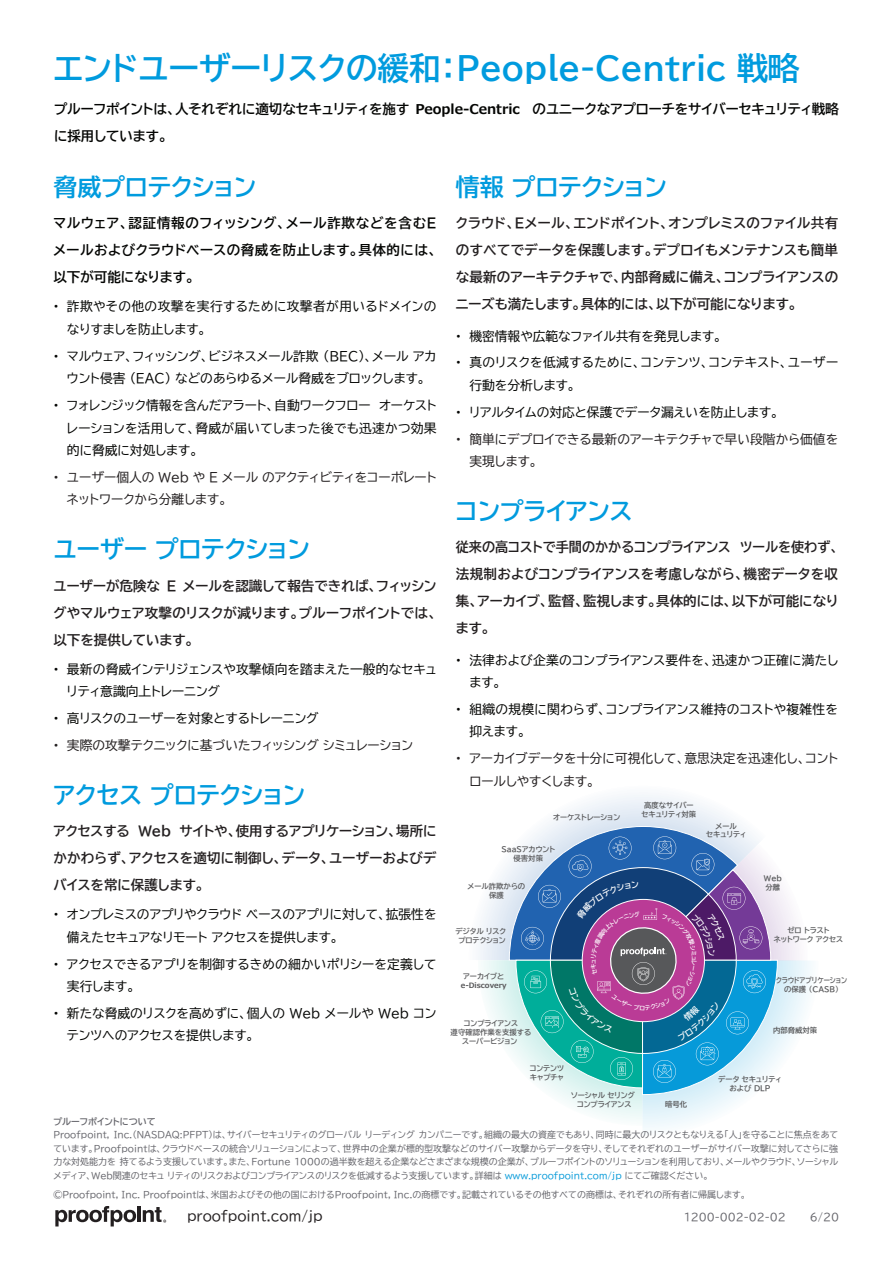
<style>
.page{position:relative;width:893px;height:1263px;background:#fff}
.page>*{position:absolute;margin:0;border:0;box-sizing:border-box;transform-origin:0 0}
.t1{font:31.5px "BIZ UDP Gothic Bold";color:#009bde}
.t2{font:24px "BIZ UDP Gothic Bold";color:#009bde}
.t3{font:13.5px/27px "BIZ UDP Gothic Bold";letter-spacing:.01em;color:#231f20;text-align:justify}
.t4{font:13.5px/27px "BIZ UDP Gothic Bold";color:#040503;text-align:justify}
.t5{font:13.5px "BIZ UDP Gothic";color:#231f20}
.t6{font:12.75px/22.5px "BIZ UDP Gothic";color:#040503}
.t7{font:12.75px/22.5px "BIZ UDP Gothic";color:#231f20}
.t8{font:12.75px/22.5px "BIZ UDP Gothic";letter-spacing:.03em;color:#040503}
.t9{font:12.75px/22.5px "BIZ UDP Gothic";letter-spacing:.025em;color:#040503}
.t10{font:10.5px "BIZ UDP Gothic";color:#65656b}
.t11{font:9px/13.5px "BIZ UDP Gothic";color:#65656b;text-align:justify}
.t12{font:9px "BIZ UDP Gothic Bold";color:#65656b}
.t13{font:7.35px/8.9px "BIZ UDP Gothic Bold";color:#59595b;text-align:center}
.t14{font:7.35px/8.9px "BIZ UDP Gothic Bold";color:#57585a;text-align:center}
.t15{font:7.35px/8.9px "BIZ UDP Gothic Bold";color:#58595b}
.t16{font:7.35px/8.9px "BIZ UDP Gothic Bold";color:#59595b;text-align:center;scale:.88 1}
.t17{font:700 7.35px "Meiryo";color:#59595b}
.s1{font-family:"Meiryo";font-weight:700}
.s2{color:#069ad9}
</style>
<div class="page">
<svg style="left:55px;top:1206px;width:111px;height:20px"></svg>
<svg style="left:547px;top:794px;width:192px;height:32px"></svg>
<svg style="left:478px;top:826px;width:333px;height:302px"></svg>
<h1 class="t1" style="left:54px;top:52px;width:747px">エンドユーザーリスクの緩和：People-Centric 戦略</h1>
<h3 class="t4" style="left:54px;top:95px;width:786px">プルーフポイントは、人それぞれに適切なセキュリティを施す <span class="s1">People-Centric</span> のユニークなアプローチをサイバーセキュリティ戦略に採用しています。</h3>
<h2 class="t2" style="left:53px;top:175px;width:204px">脅威プロテクション</h2>
<h3 class="t4" style="left:53px;top:210px;width:384px">マルウェア、認証情報のフィッシング、メール詐欺などを含むEメールおよびクラウドベースの脅威を防止します。具体的には、以下が可能になります。</h3>
<h3 class="t8" style="left:67px;top:295px;width:371px;text-indent:-14px">• 詐欺やその他の攻撃を実行するために攻撃者が用いるドメインのなりすましを防止します。</h3>
<h3 class="t6" style="left:53px;top:345px;width:385px;text-align:center">• マルウェア、フィッシング、ビジネスメール詐欺 (BEC)、メール アカウント侵害 (EAC) などのあらゆるメール脅威をブロックします。</h3>
<h3 class="t6" style="left:67px;top:394px;width:371px;text-align:justify;text-indent:-14px">• フォレンジック情報を含んだアラート、自動ワークフロー オーケストレーションを活用して、脅威が届いてしまった後でも迅速かつ効果的に脅威に対処します。</h3>
<h3 class="t7" style="left:67px;top:466px;width:371px;text-indent:-14px">• ユーザー個人の Web や E メール のアクティビティをコーポレートネットワークから分離します。</h3>
<h2 class="t2" style="left:53px;top:537px;width:258px">ユーザー プロテクション</h2>
<h3 class="t3" style="left:53px;top:572px;width:385px">ユーザーが危険な E メールを認識して報告できれば、フィッシングやマルウェア攻撃のリスクが減ります。プルーフポイントでは、以下を提供しています。</h3>
<h3 class="t6" style="left:67px;top:658px;width:371px;text-indent:-14px">• 最新の脅威インテリジェンスや攻撃傾向を踏まえた一般的なセキュリティ意識向上トレーニング</h3>
<h3 class="t6" style="left:53px;top:707px;width:267px">• 高リスクのユーザーを対象とするトレーニング</h3>
<h3 class="t7" style="left:53px;top:734px;width:361px">• 実際の攻撃テクニックに基づいたフィッシング シミュレーション</h3>
<h2 class="t2" style="left:53px;top:783px;width:253px">アクセス プロテクション</h2>
<h3 class="t3" style="left:53px;top:818px;width:385px">アクセスする Web サイトや、使用するアプリケーション、場所にかかわらず、アクセスを適切に制御し、データ、ユーザーおよびデバイスを常に保護します。</h3>
<h3 class="t6" style="left:67px;top:903px;width:371px;text-indent:-14px">• オンプレミスのアプリやクラウド ベースのアプリに対して、拡張性を備えたセキュアなリモート アクセスを提供します。</h3>
<h3 class="t6" style="left:67px;top:952px;width:371px;text-indent:-14px">• アクセスできるアプリを制御するきめの細かいポリシーを定義して実行します。</h3>
<h3 class="t6" style="left:67px;top:1002px;width:371px;text-indent:-14px">• 新たな脅威のリスクを高めずに、個人の Web メールや Web コンテンツへのアクセスを提供します。</h3>
<h2 class="t2" style="left:456px;top:175px;width:212px">情報 プロテクション</h2>
<h3 class="t3" style="left:456px;top:210px;width:384px">クラウド、Eメール、エンドポイント、オンプレミスのファイル共有のすべてでデータを保護します。デプロイもメンテナンスも簡単な最新のアーキテクチャで、内部脅威に備え、コンプライアンスのニーズも満たします。具体的には、以下が可能になります。</h3>
<h3 class="t6" style="left:456px;top:324px;width:268px">• 機密情報や広範なファイル共有を発見します。</h3>
<h3 class="t8" style="left:469px;top:351px;width:370px;text-indent:-14px">• 真のリスクを低減するために、コンテンツ、コンテキスト、ユーザー行動を分析します。</h3>
<h3 class="t6" style="left:456px;top:401px;width:325px">• リアルタイムの対応と保護でデータ漏えいを防止します。</h3>
<h3 class="t7" style="left:469px;top:427px;width:370px;text-indent:-14px">• 簡単にデプロイできる最新のアーキテクチャで早い段階から価値を実現します。</h3>
<h2 class="t2" style="left:456px;top:499px;width:178px">コンプライアンス</h2>
<h3 class="t3" style="left:456px;top:534px;width:384px">従来の高コストで手間のかかるコンプライアンス ツールを使わず、法規制およびコンプライアンスを考慮しながら、機密データを収集、アーカイブ、監督、監視します。具体的には、以下が可能になります。</h3>
<h3 class="t6" style="left:469px;top:648px;width:370px;text-indent:-14px">• 法律および企業のコンプライアンス要件を、迅速かつ正確に満たします。</h3>
<h3 class="t9" style="left:469px;top:698px;width:370px;text-indent:-14px">• 組織の規模に関わらず、コンプライアンス維持のコストや複雑性を抑えます。</h3>
<h3 class="t7" style="left:469px;top:747px;width:370px;text-indent:-14px">• アーカイブデータを十分に可視化して、意思決定を迅速化し、コントロールしやすくします。</h3>
<p class="t13" style="left:553px;top:813px;width:69px">オーケストレーション</p>
<p class="t13" style="left:501px;top:845px;width:55px">SaaSアカウント侵害対策</p>
<p class="t13" style="left:468px;top:882px;width:59px">メール詐欺からの保護</p>
<p class="t13" style="left:456px;top:927px;width:52px">デジタル リスクプロテクション</p>
<p class="t13" style="left:463px;top:972px;width:43px">アーカイブと</p>
<p class="t17" style="left:461px;top:980px;width:47px">e-Discovery</p>
<p class="t13" style="left:451px;top:1019px;width:82px">コンプライアンス<br>遵守確認作業を支援するスーパービジョン</p>
<p class="t13" style="left:530px;top:1064px;width:36px;text-align:left">コンテンツキャプチャ</p>
<p class="t14" style="left:641px;top:801px;width:56px">高度なサイバーセキュリティ対策</p>
<p class="t13" style="left:571px;top:1091px;width:65px">ソーシャル セリングコンプライアンス</p>
<p class="t13" style="left:665px;top:1100px;width:24px">暗号化</p>
<p class="t14" style="left:706px;top:821px;width:41px">メール<br>セキュリティ</p>
<p class="t15" style="left:764px;top:873px;width:19px">Web分離</p>
<p class="t15" style="left:774px;top:926px;width:71px;text-align:center">ゼロ トラスト<br>ネットワーク アクセス</p>
<p class="t16" style="left:776px;top:976px;width:82px">クラウドアプリケーションの保護 (CASB)</p>
<p class="t14" style="left:773px;top:1026px;width:46px">内部脅威対策</p>
<p class="t14" style="left:718px;top:1075px;width:65px">データ セキュリティおよび DLP</p>
<p class="t12" style="left:53px;top:1117px;width:104px">プルーフポイントについて</p>
<p class="t11" style="left:53px;top:1128px;width:786px">Proofpoint, Inc.（NASDAQ:PFPT）は、サイバーセキュリティのグローバル リーディング カンパニーです。組織の最大の資産でもあり、同時に最大のリスクともなりえる「人」を守ることに焦点をあてています。Proofpointは、クラウドベースの統合ソリューションによって、世界中の企業が標的型攻撃などのサイバー攻撃からデータを守り、そしてそれぞれのユーザーがサイバー攻撃に対してさらに強力な対処能力を 持てるよう支援しています。また、Fortune 1000の過半数を超える企業などさまざまな規模の企業が、プルーフポイントのソリューションを利用しており、メールやクラウド、ソーシャルメディア、Web関連のセキュ リティのリスクおよびコンプライアンスのリスクを低減するよう支援しています。詳細は <span class="s2">www.proofpoint.com/jp</span> にてご確認ください。</p>
<p class="t11" style="left:53px;top:1187px;width:694px">©Proofpoint, Inc. Proofpointは、米国およびその他の国におけるProofpoint, Inc.の商標です。記載されているその他すべての商標は、それぞれの所有者に帰属します。</p>
<h3 class="t5" style="left:187px;top:1209px;width:137px">proofpoint.com/jp</h3>
<p class="t10" style="left:684px;top:1212px;width:103px">1200-002-02-02</p>
<p class="t10" style="left:810px;top:1212px;width:31px">6/20</p>
</div>
